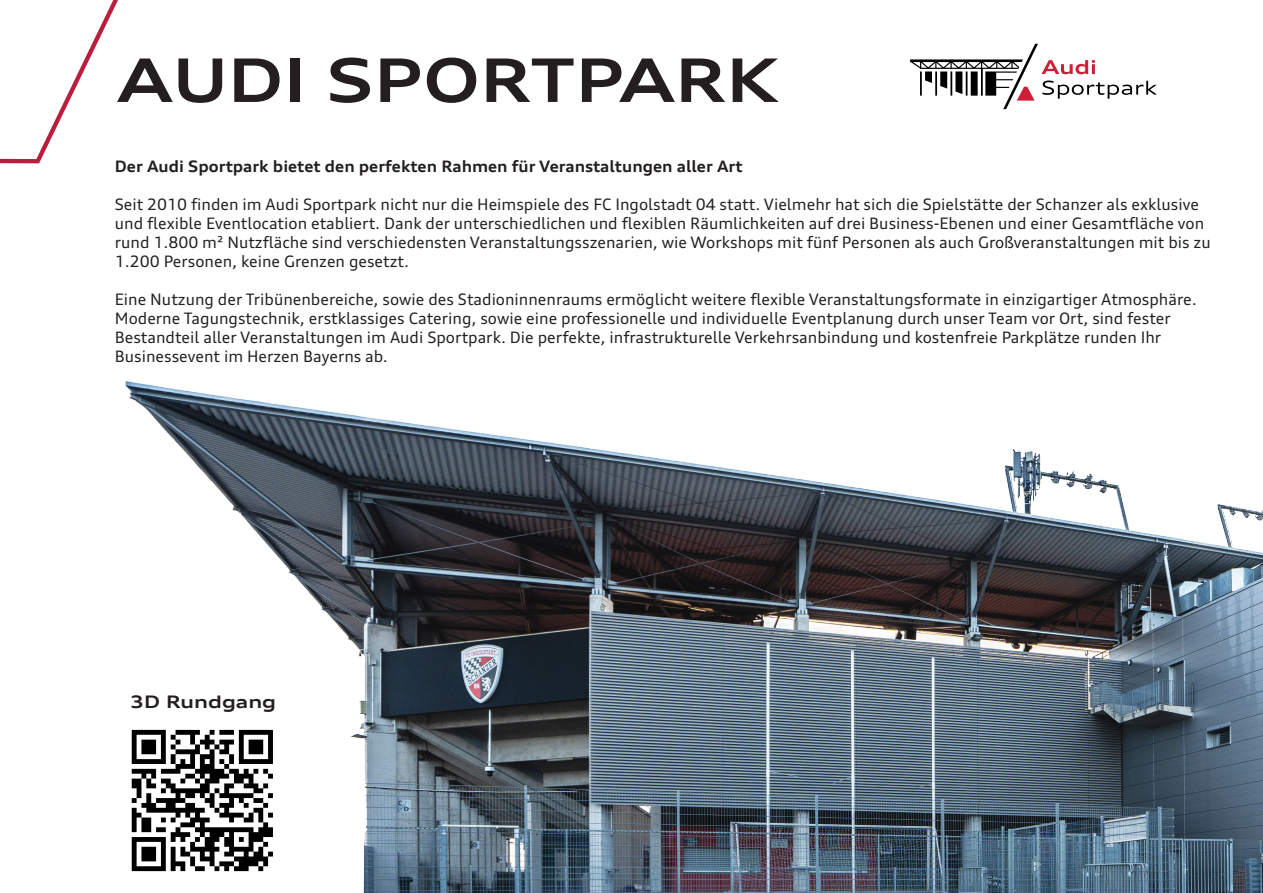
<style>
.page{position:relative;width:1263px;height:893px;background:#fff}
.page>*{position:absolute;margin:0;border:0;box-sizing:border-box;transform-origin:0 0}
.t1{font:700 expanded 60px "Audi Type";color:#231f20}
.t2{font:700 expanded 17.25px "Audi Type";color:#231f20}
.t3{font:15.75px/18.9px "Audi Type";color:#231f20}
.t4{font:700 expanded 15.75px "Audi Type";color:#231f20}
</style>
<div class="page">
<svg style="left:910px;top:44px;width:247px;height:65px"></svg>
<svg style="left:0;top:0;width:118px;height:164px"></svg>
<img style="left:125px;top:381px;width:1138px;height:512px">
<svg style="left:126px;top:689px;width:153px;height:204px"></svg>
<h1 class="t1" style="left:117px;top:43px;width:663px">AUDI SPORTPARK</h1>
<p class="t4" style="left:115px;top:157px;width:629px">Der Audi Sportpark bietet den perfekten Rahmen für Veranstaltungen aller Art</p>
<p class="t3" style="left:115px;top:195px;width:1097px">Seit 2010 finden im Audi Sportpark nicht nur die Heimspiele des FC Ingolstadt 04 statt. Vielmehr hat sich die Spielstätte der Schanzer als exklusive und flexible Eventlocation etabliert. Dank der unterschiedlichen und flexiblen Räumlichkeiten auf drei Business-Ebenen und einer Gesamtfläche von rund 1.800 m² Nutzfläche sind verschiedensten Veranstaltungsszenarien, wie Workshops mit fünf Personen als auch Großveranstaltungen mit bis zu 1.200 Personen, keine Grenzen gesetzt.</p>
<p class="t3" style="left:115px;top:290px;width:1083px">Eine Nutzung der Tribünenbereiche, sowie des Stadioninnenraums ermöglicht weitere flexible Veranstaltungsformate in einzigartiger Atmosphäre.<br>Moderne Tagungstechnik, erstklassiges Catering, sowie eine professionelle und individuelle Eventplanung durch unser Team vor Ort, sind fester Bestandteil aller Veranstaltungen im Audi Sportpark. Die perfekte, infrastrukturelle Verkehrsanbindung und kostenfreie Parkplätze runden Ihr Businessevent im Herzen Bayerns ab.</p>
<p class="t2" style="left:130px;top:691px;width:148px">3D Rundgang</p>
</div>
